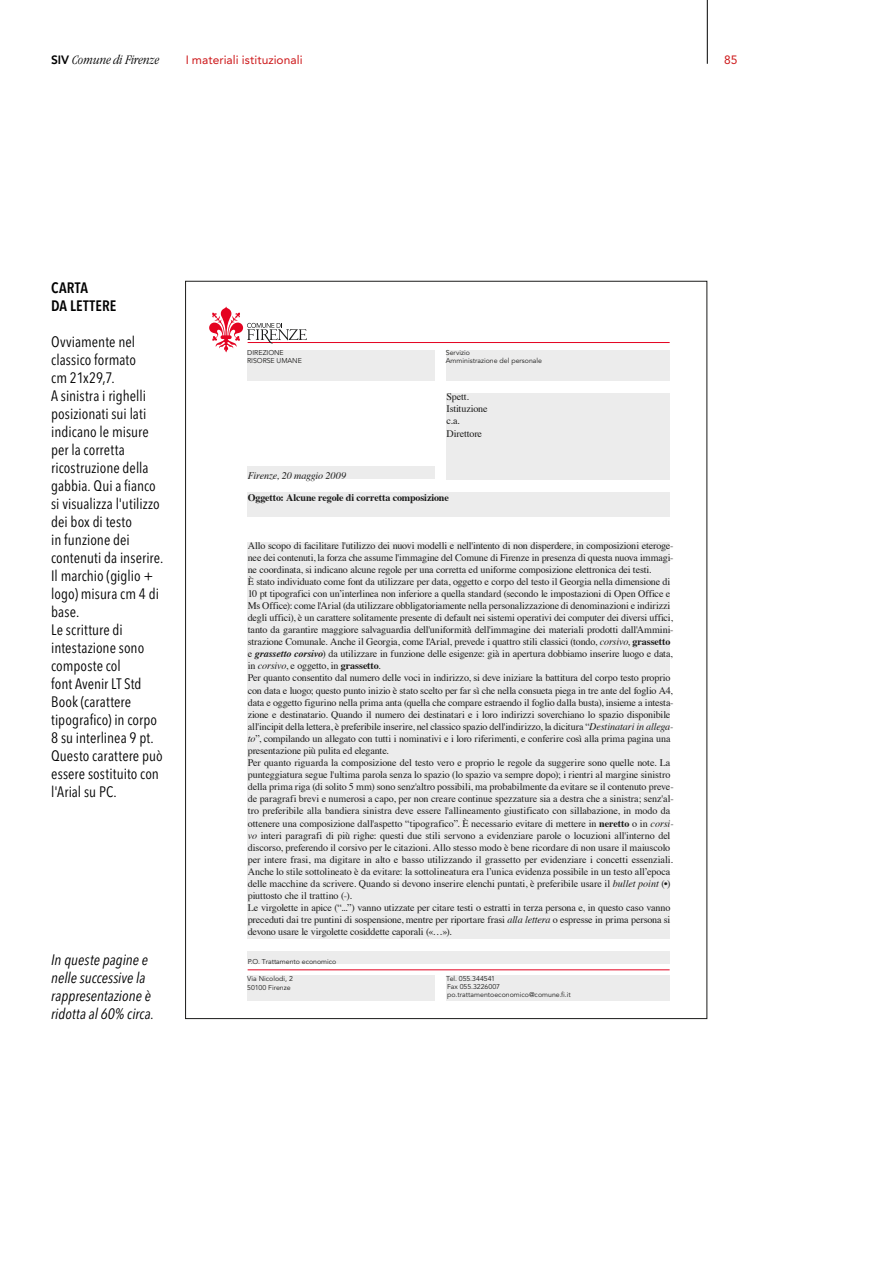
<style>
.page{position:relative;width:893px;height:1263px;background:#fff}
.page>*{position:absolute;margin:0;border:0;box-sizing:border-box;transform-origin:0 0}
.t1{font:condensed 15px/18px "Avenir Next LT Pro";letter-spacing:.005em;color:#000}
.t2{font:italic condensed 15px/18px "Avenir Next LT Pro";letter-spacing:.005em;color:#000}
.t3{font:600 condensed 15px/18px "Avenir Next LT Pro";letter-spacing:.025em;color:#000}
.t4{font:italic 300 condensed 13.5px "ITC Garamond Std";letter-spacing:-.005em;color:#000}
.t5{font:12px "Avenir LT Std";color:#cd1719}
.t6{font:10.05px/12.1px "Times";letter-spacing:-.01em;color:#1b1b1a}
.t7{font:700 10.05px "Times";letter-spacing:-.015em;color:#1b1b1a}
.t8{font:italic 10.05px "Times";letter-spacing:-.01em;color:#1b1b1a}
.t9{font:7.05px/7.9px "Avenir LT Std";color:#1b1b1a}
.s1{font-family:"Avenir LT Std";font-weight:800;font-style:normal;font-stretch:normal;font-size:12px}
.s2{font-style:italic}
.s3{font-weight:700}
.s4{font-weight:700;font-style:italic}
</style>
<div class="page">
<hr style="left:707px;top:0;width:1px;height:64px;background:#000">
<hr style="left:248px;top:342px;width:422px;height:1px;background:#e40321">
<hr style="left:248px;top:969px;width:422px;height:1px;background:#e40321">
<svg style="left:209px;top:306px;width:98px;height:47px"></svg>
<div style="left:248px;top:350px;width:187px;height:31px;background:#ececec"></div>
<div style="left:248px;top:951px;width:422px;height:13px;background:#ececec"></div>
<div style="left:248px;top:975px;width:187px;height:26px;background:#ececec"></div>
<div style="left:446px;top:350px;width:224px;height:30px;background:#ececec"></div>
<div style="left:446px;top:393px;width:224px;height:86px;background:#ececec"></div>
<div style="left:247px;top:492px;width:423px;height:25px;background:#ececec"></div>
<div style="left:247px;top:467px;width:188px;height:12px;background:#ececec"></div>
<div style="left:248px;top:542px;width:422px;height:397px;background:#ececec"></div>
<div style="left:446px;top:975px;width:224px;height:26px;background:#ececec"></div>
<h2 class="t4" style="left:51px;top:52px;width:110px"><span class="s1">SIV</span> Comune di Firenze</h2>
<p class="t5" style="left:186px;top:53px;width:118px">I materiali istituzionali</p>
<p class="t5" style="left:724px;top:53px;width:15px">85</p>
<h1 class="t3" style="left:51px;top:278px;width:59px">CARTA<br>DA LETTERE</h1>
<p class="t1" style="left:51px;top:332px;width:114px">Ovviamente nel classico formato<br>cm 21x29,7.<br>A sinistra i righelli posizionati sui lati indicano le misure per la corretta ricostruzione della gabbia. Qui a fianco si visualizza l'utilizzo dei box di testo<br>in funzione dei contenuti da inserire.<br>Il marchio (giglio + logo) misura cm 4 di base.<br>Le scritture di intestazione sono composte col<br>font Avenir LT Std<br>Book (carattere tipografico) in corpo<br>8 su interlinea 9 pt.<br>Questo carattere può essere sostituito con l'Arial su PC.</p>
<h1 class="t2" style="left:51px;top:950px;width:104px">In queste pagine e nelle successive la rappresentazione è ridotta al 60% circa.</h1>
<p class="t9" style="left:247px;top:349px;width:56px">DIREZIONE<br>RISORSE UMANE</p>
<p class="t9" style="left:446px;top:349px;width:98px">Servizio<br>Amministrazione del personale</p>
<p class="t6" style="left:447px;top:390px;width:42px">Spett.<br>Istituzione c.a.<br>Direttore</p>
<p class="t8" style="left:248px;top:467px;width:100px">Firenze, 20 maggio 2009</p>
<p class="t7" style="left:248px;top:488px;width:203px">Oggetto: Alcune regole di corretta composizione</p>
<p class="t6" style="left:248px;top:538px;width:427px">Allo scopo di facilitare l'utilizzo dei nuovi modelli e nell'intento di non disperdere, in composizioni eteroge&shy;nee dei contenuti, la forza che assume l'immagine del Comune di Firenze in presenza di questa nuova immagi&shy;ne coordinata, si indicano alcune regole per una corretta ed uniforme composizione elettronica dei testi.<br>È stato individuato come font da utilizzare per data, oggetto e corpo del testo il Georgia nella dimensione di 10 pt tipografici con un’interlinea non inferiore a quella standard (secondo le impostazioni di Open Office e Ms Office): come l'Arial (da utilizzare obbligatoriamente nella personalizzazione di denominazioni e indirizzi degli uffici), è un carattere solitamente presente di default nei sistemi operativi dei computer dei diversi uffici, tanto da garantire maggiore salvaguardia dell'uniformità dell'immagine dei materiali prodotti dall'Ammini&shy;strazione Comunale. Anche il Georgia, come l'Arial, prevede i quattro stili classici (tondo, <span class="s2">corsivo</span>, <span class="s3">grassetto </span>e <span class="s4">grassetto corsivo</span>) da utilizzare in funzione delle esigenze: già in apertura dobbiamo inserire luogo e data, in <span class="s2">corsivo</span>, e oggetto, in <span class="s3">grassetto</span>.<br>Per quanto consentito dal numero delle voci in indirizzo, si deve iniziare la battitura del corpo testo proprio con data e luogo; questo punto inizio è stato scelto per far sì che nella consueta piega in tre ante del foglio A4, data e oggetto figurino nella prima anta (quella che compare estraendo il foglio dalla busta), insieme a intesta&shy;zione e destinatario. Quando il numero dei destinatari e i loro indirizzi soverchiano lo spazio disponibile all'incipit della lettera, è preferibile inserire, nel classico spazio dell'indirizzo, la dicitura “<span class="s2">Destinatari in allega&shy;to</span>”, compilando un allegato con tutti i nominativi e i loro riferimenti, e conferire così alla prima pagina una presentazione più pulita ed elegante.<br>Per quanto riguarda la composizione del testo vero e proprio le regole da suggerire sono quelle note. La punteggiatura segue l'ultima parola senza lo spazio (lo spazio va sempre dopo); i rientri al margine sinistro della prima riga (di solito 5 mm) sono senz'altro possibili, ma probabilmente da evitare se il contenuto preve&shy;de paragrafi brevi e numerosi a capo, per non creare continue spezzature sia a destra che a sinistra; senz'al&shy;tro preferibile alla bandiera sinistra deve essere l'allineamento giustificato con sillabazione, in modo da ottenere una composizione dall'aspetto “tipografico”. È necessario evitare di mettere in <span class="s3">neretto</span> o in <span class="s2">corsi&shy;vo</span> interi paragrafi di più righe: questi due stili servono a evidenziare parole o locuzioni all'interno del discorso, preferendo il corsivo per le citazioni. Allo stesso modo è bene ricordare di non usare il maiuscolo per intere frasi, ma digitare in alto e basso utilizzando il grassetto per evidenziare i concetti essenziali.<br>Anche lo stile sottolineato è da evitare: la sottolineatura era l’unica evidenza possibile in un testo all’epoca delle macchine da scrivere. Quando si devono inserire elenchi puntati, è preferibile usare il <span class="s2">bullet point</span> (•) piuttosto che il trattino (-).<br>Le virgolette in apice (“...”) vanno utizzate per citare testi o estratti in terza persona e, in questo caso vanno preceduti dai tre puntini di sospensione, mentre per riportare frasi <span class="s2">alla lettera</span> o espresse in prima persona si devono usare le virgolette cosiddette caporali («…»).</p>
<p class="t9" style="left:248px;top:957px;width:90px">P.O. Trattamento economico</p>
<p class="t9" style="left:247px;top:975px;width:47px;line-height:8.4px">Via Nicolodi, 2<br>50100 Firenze</p>
<p class="t9" style="left:446px;top:975px;width:126px">Tel. 055.344541<br>Fax 055.3226007 po.trattamentoeconomico@comune.fi.it</p>
</div>
